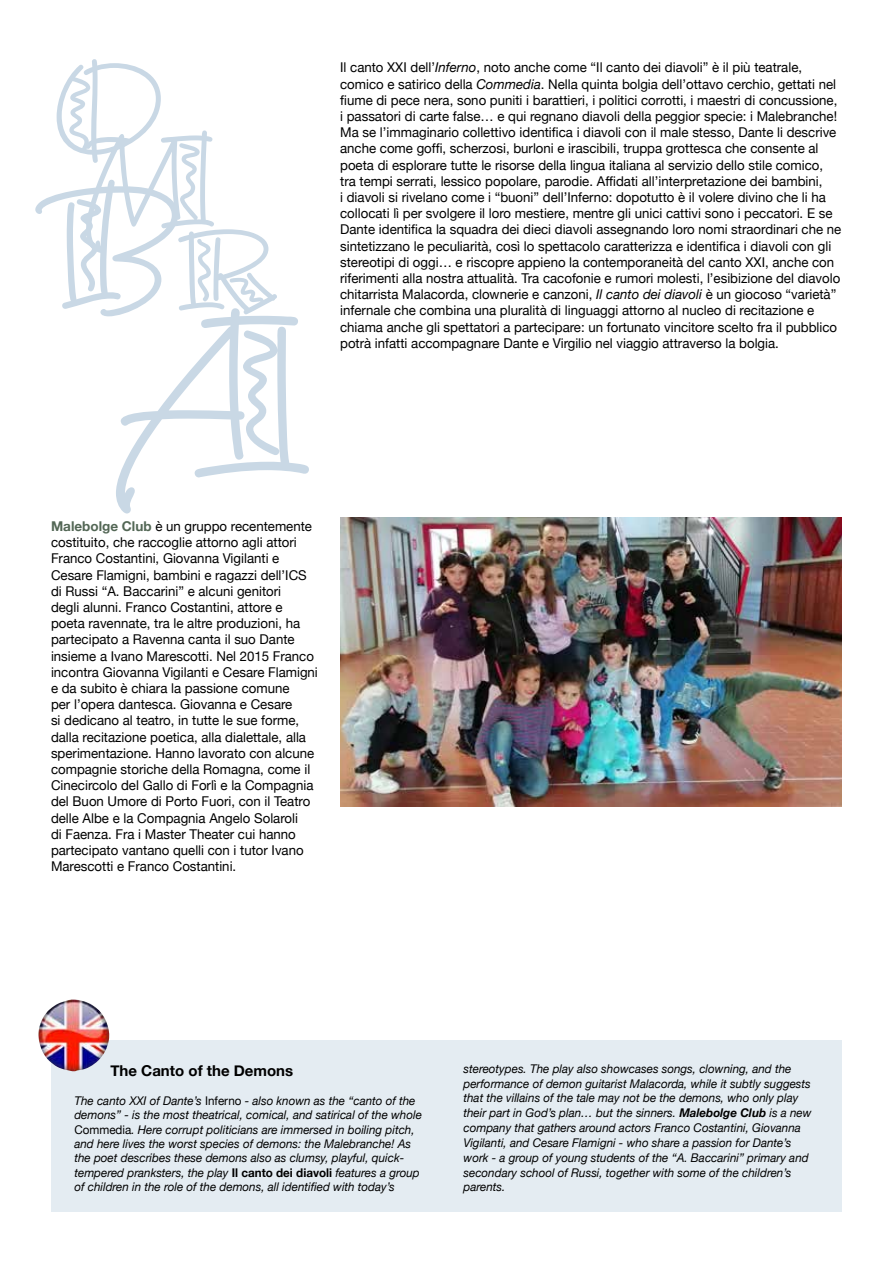
<style>
.page{position:relative;width:893px;height:1263px;background:#fff}
.page>*{position:absolute;margin:0;border:0;box-sizing:border-box;transform-origin:0 0}
.t1{font:209.4px "Bermuda LP Squiggle";color:#c9d8e5}
.t2{font:157.05px "Bermuda LP Squiggle";color:#c9d8e5}
.t3{font:121.65px "Bermuda LP Squiggle";color:#c9d8e5}
.t4{font:700 15px "Helvetica Neue";color:#000}
.t5{font:13.5px/16.2px "Helvetica Neue";color:#000}
.t6{font:italic 12px/14.9px "Helvetica Neue";color:#000}
.s1{font-size:121.65px}
.s2{font-weight:700;color:#536755}
.s3{font-style:italic}
.s4{font-style:normal}
.s5{font-weight:700;font-style:normal}
.s6{font-weight:700}
</style>
<div class="page">
<img style="left:340px;top:518px;width:502px;height:288px">
<div style="left:51px;top:1041px;width:791px;height:171px;background:#e4ecf2"></div>
<img style="left:38px;top:999px;width:72px;height:72px">
<h3 class="t3" style="left:51px;top:34px;width:113px">O</h3>
<h3 class="t3" style="left:98px;top:105px;width:119px">M</h3>
<h2 class="t2" style="left:51px;top:153px;width:225px">B<span class="s1">r</span></h2>
<h1 class="t1" style="left:131px;top:268px;width:174px">A</h1>
<p class="t5" style="left:51px;top:518px;width:268px"><span class="s2">Malebolge Club</span> è un gruppo recentemente costituito, che raccoglie attorno agli attori Franco Costantini, Giovanna Vigilanti e Cesare Flamigni, bambini e ragazzi dell’ICS di Russi “A. Baccarini” e alcuni genitori<br>degli alunni. Franco Costantini, attore e poeta ravennate, tra le altre produzioni, ha partecipato a Ravenna canta il suo Dante insieme a Ivano Marescotti. Nel 2015 Franco incontra Giovanna Vigilanti e Cesare Flamigni e da subito è chiara la passione comune<br>per l’opera dantesca. Giovanna e Cesare<br>si dedicano al teatro, in tutte le sue forme, dalla recitazione poetica, alla dialettale, alla sperimentazione. Hanno lavorato con alcune compagnie storiche della Romagna, come il Cinecircolo del Gallo di Forlì e la Compagnia del Buon Umore di Porto Fuori, con il Teatro delle Albe e la Compagnia Angelo Solaroli<br>di Faenza. Fra i Master Theater cui hanno partecipato vantano quelli con i tutor Ivano Marescotti e Franco Costantini.</p>
<p class="t5" style="left:340px;top:59px;width:503px">Il canto XXI dell’<span class="s3">Inferno</span>, noto anche come “Il canto dei diavoli” è il più teatrale, comico e satirico della <span class="s3">Commedia</span>. Nella quinta bolgia dell’ottavo cerchio, gettati nel fiume di pece nera, sono puniti i barattieri, i politici corrotti, i maestri di concussione, i passatori di carte false… e qui regnano diavoli della peggior specie: i Malebranche!<br>Ma se l’immaginario collettivo identifica i diavoli con il male stesso, Dante li descrive anche come goffi, scherzosi, burloni e irascibili, truppa grottesca che consente al poeta di esplorare tutte le risorse della lingua italiana al servizio dello stile comico, tra tempi serrati, lessico popolare, parodie. Affidati all’interpretazione dei bambini,<br>i diavoli si rivelano come i “buoni” dell’Inferno: dopotutto è il volere divino che li ha collocati lì per svolgere il loro mestiere, mentre gli unici cattivi sono i peccatori. E se Dante identifica la squadra dei dieci diavoli assegnando loro nomi straordinari che ne sintetizzano le peculiarità, così lo spettacolo caratterizza e identifica i diavoli con gli stereotipi di oggi… e riscopre appieno la contemporaneità del canto XXI, anche con riferimenti alla nostra attualità. Tra cacofonie e rumori molesti, l’esibizione del diavolo chitarrista Malacorda, clownerie e canzoni, <span class="s3">Il canto dei diavoli</span> è un giocoso “varietà” infernale che combina una pluralità di linguaggi attorno al nucleo di recitazione e chiama anche gli spettatori a partecipare: un fortunato vincitore scelto fra il pubblico potrà infatti accompagnare Dante e Virgilio nel viaggio attraverso la bolgia.</p>
<p class="t4" style="left:110px;top:1061px;width:184px">The Canto of the Demons</p>
<p class="t6" style="left:74px;top:1093px;width:349px;line-height:14.4px">The canto XXI of Dante’s <span class="s4">Inferno</span> - also known as the “canto of the demons” - is the most theatrical, comical, and satirical of the whole <span class="s4">Commedia</span>. Here corrupt politicians are immersed in boiling pitch, and here lives the worst species of demons: the Malebranche! As the poet describes these demons also as clumsy, playful, quick&shy;tempered pranksters, the play <span class="s5">Il canto dei diavoli</span> features a group of children in the role of the demons, all identified with today’s</p>
<p class="t6" style="left:463px;top:1061px;width:350px">stereotypes. The play also showcases songs, clowning, and the performance of demon guitarist Malacorda, while it subtly suggests that the villains of the tale may not be the demons, who only play their part in God’s plan… but the sinners. <span class="s6">Malebolge Club</span> is a new company that gathers around actors Franco Costantini, Giovanna Vigilanti, and Cesare Flamigni - who share a passion for Dante’s work - a group of young students of the “A. Baccarini” primary and secondary school of Russi, together with some of the children’s parents.</p>
</div>
